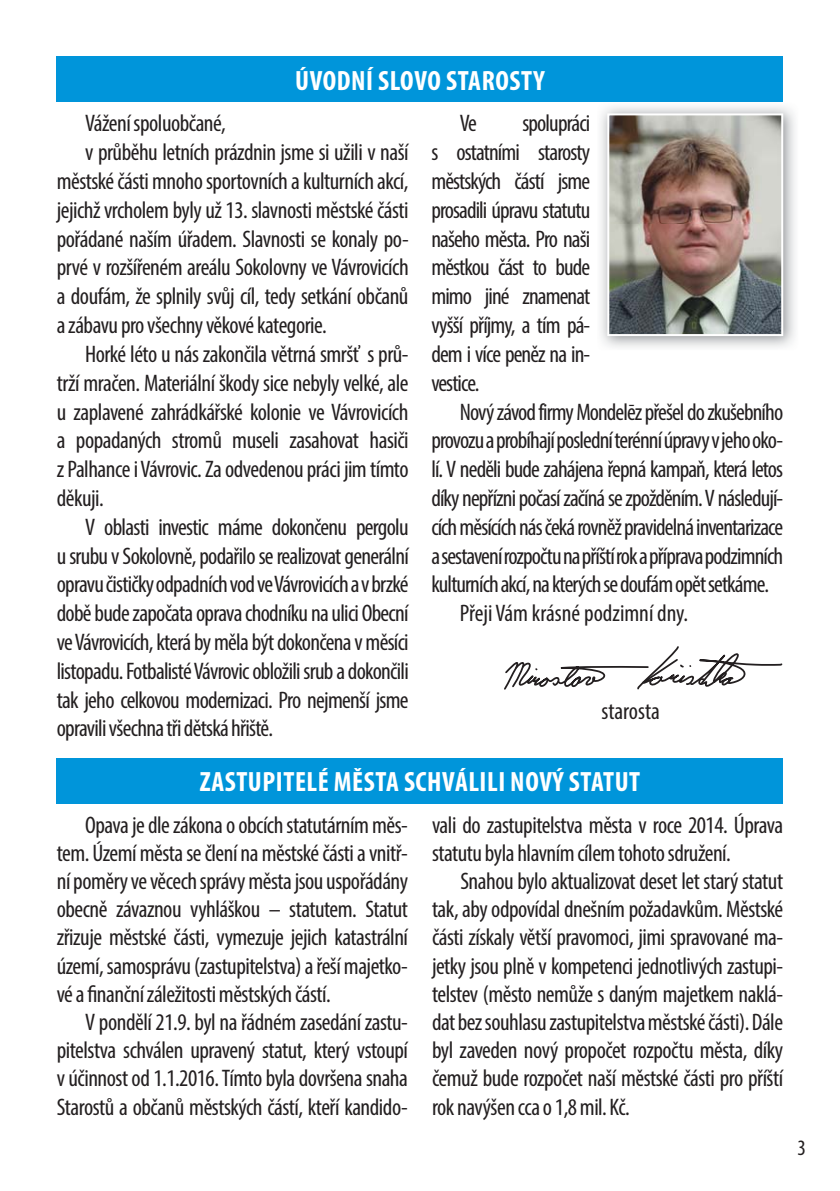
<style>
.page{position:relative;width:840px;height:1191px;background:#fff}
.page>*{position:absolute;margin:0;border:0;box-sizing:border-box;transform-origin:0 0}
.t1{font:700 condensed 28px "Myriad Pro";letter-spacing:.02em;color:#fff}
.t2{font:condensed 24px/28.2px "Myriad Pro";letter-spacing:-.03em;color:#231f20;text-align:justify}
.t3{font:condensed 24px "Myriad Pro";color:#231f20}
.t4{font:condensed 22px "Myriad Pro";color:#231f20}
</style>
<div class="page">
<div style="left:57px;top:57px;width:725px;height:45px;background:#0095da"></div>
<svg style="left:504px;top:646px;width:279px;height:44px"></svg>
<img style="left:600px;top:106px;width:195px;height:242px">
<img style="left:607px;top:113px;width:175px;height:223px">
<div style="left:57px;top:758px;width:725px;height:45px;background:#0095da"></div>
<p class="t1" style="left:295px;top:70px;width:251px">ÚVODNÍ SLOVO STAROSTY</p>
<p class="t2" style="left:85px;top:112px;width:142px">Vážení spoluobčané,</p>
<p class="t2" style="left:85px;top:141px;width:325px">v průběhu letních prázdnin jsme si užili v naší</p>
<p class="t2" style="left:57px;top:169px;width:353px">městské části mnoho sportovních a kulturních akcí,</p>
<p class="t2" style="left:57px;top:198px;width:353px">jejichž vrcholem byly už 13. slavnosti městské části</p>
<p class="t2" style="left:57px;top:227px;width:353px">pořádané naším úřadem. Slavnosti se konaly po-</p>
<p class="t2" style="left:57px;top:256px;width:353px">prvé v rozšířeném areálu Sokolovny ve Vávrovicích</p>
<p class="t2" style="left:57px;top:285px;width:353px">a doufám, že splnily svůj cíl, tedy setkání občanů</p>
<p class="t2" style="left:57px;top:313px;width:271px">a zábavu pro všechny věkové kategorie.</p>
<p class="t2" style="left:85px;top:342px;width:325px">Horké léto u nás zakončila větrná smršť s prů-</p>
<p class="t2" style="left:57px;top:371px;width:353px">trží mračen. Materiální škody sice nebyly velké, ale</p>
<p class="t2" style="left:57px;top:400px;width:353px">u zaplavené zahrádkářské kolonie ve Vávrovicích</p>
<p class="t2" style="left:57px;top:429px;width:353px">a popadaných stromů museli zasahovat hasiči</p>
<p class="t2" style="left:57px;top:457px;width:353px">z Palhance i Vávrovic. Za odvedenou práci jim tímto</p>
<p class="t2" style="left:57px;top:486px;width:48px">děkuji.</p>
<p class="t2" style="left:85px;top:515px;width:325px">V oblasti investic máme dokončenu pergolu</p>
<p class="t2" style="left:57px;top:544px;width:353px">u srubu v Sokolovně, podařilo se realizovat generální</p>
<p class="t2" style="left:57px;top:573px;width:353px">opravu čističky odpadních vod ve Vávrovicích a v brzké</p>
<p class="t2" style="left:57px;top:601px;width:353px">době bude započata oprava chodníku na ulici Obecní</p>
<p class="t2" style="left:57px;top:630px;width:353px">ve Vávrovicích, která by měla být dokončena v měsíci</p>
<p class="t2" style="left:57px;top:659px;width:353px">listopadu. Fotbalisté Vávrovic obložili srub a dokončili</p>
<p class="t2" style="left:57px;top:688px;width:353px">tak jeho celkovou modernizaci. Pro nejmenší jsme</p>
<p class="t2" style="left:57px;top:717px;width:218px">opravili všechna tři dětská hřiště.</p>
<p class="t2" style="left:431px;top:111px;width:160px;line-height:28.8px;text-indent:91px">spolupráci s ostatními starosty městských částí jsme prosadili úpravu statutu našeho města. Pro naši městkou část to bude mimo jiné znamenat vyšší příjmy, a tím pá&shy;dem i více peněz na in&shy;vestice.</p>
<p class="t2" style="left:459px;top:400px;width:325px">Nový závod firmy Mondelēz přešel do zkušebního</p>
<p class="t2" style="left:431px;top:429px;width:353px">provozu a probíhají poslední terénní úpravy v jeho oko-</p>
<p class="t2" style="left:431px;top:457px;width:353px">lí. V neděli bude zahájena řepná kampaň, která letos</p>
<p class="t2" style="left:431px;top:486px;width:353px">díky nepřízni počasí začíná se zpožděním. V následují-</p>
<p class="t2" style="left:431px;top:515px;width:353px">cích měsících nás čeká rovněž pravidelná inventarizace</p>
<p class="t2" style="left:431px;top:544px;width:353px">a sestavení rozpočtu na příští rok a příprava podzimních</p>
<p class="t2" style="left:431px;top:573px;width:339px">kulturních akcí, na kterých se doufám opět setkáme.</p>
<p class="t3" style="left:459px;top:604px;width:230px">Přeji Vám krásné podzimní dny.</p>
<p class="t2" style="left:459px;top:112px;width:19px">Ve</p>
<p class="t3" style="left:601px;top:702px;width:60px">starosta</p>
<p class="t1" style="left:199px;top:771px;width:442px">ZASTUPITELÉ MĚSTA SCHVÁLILI NOVÝ STATUT</p>
<p class="t2" style="left:57px;top:813px;width:352px;text-indent:28px">Opava je dle zákona o obcích statutárním měs&shy;tem. Území města se člení na městské části a vnitř&shy;ní poměry ve věcech správy města jsou uspořádány obecně závaznou vyhláškou – statutem. Statut zřizuje městské části, vymezuje jejich katastrální území, samosprávu (zastupitelstva) a řeší majetko&shy;vé a finanční záležitosti městských částí.</p>
<p class="t2" style="left:57px;top:1010px;width:352px;text-indent:28px">V pondělí 21.9. byl na řádném zasedání zastu&shy;pitelstva schválen upravený statut, který vstoupí v účinnost od 1.1.2016. Tímto byla dovršena snaha Starostů a občanů městských částí, kteří kandido-</p>
<p class="t2" style="left:432px;top:813px;width:352px">vali do zastupitelstva města v roce 2014. Úprava statutu byla hlavním cílem tohoto sdružení.</p>
<p class="t2" style="left:432px;top:869px;width:352px;text-indent:28px">Snahou bylo aktualizovat deset let starý statut tak, aby odpovídal dnešním požadavkům. Městské části získaly větší pravomoci, jimi spravované ma&shy;jetky jsou plně v kompetenci jednotlivých zastupi&shy;telstev (město nemůže s daným majetkem naklá&shy;dat bez souhlasu zastupitelstva městské části). Dále byl zaveden nový propočet rozpočtu města, díky čemuž bude rozpočet naší městské části pro příští rok navýšen cca o 1,8 mil. Kč.</p>
<p class="t4" style="left:797px;top:1139px;width:10px">3</p>
</div>
